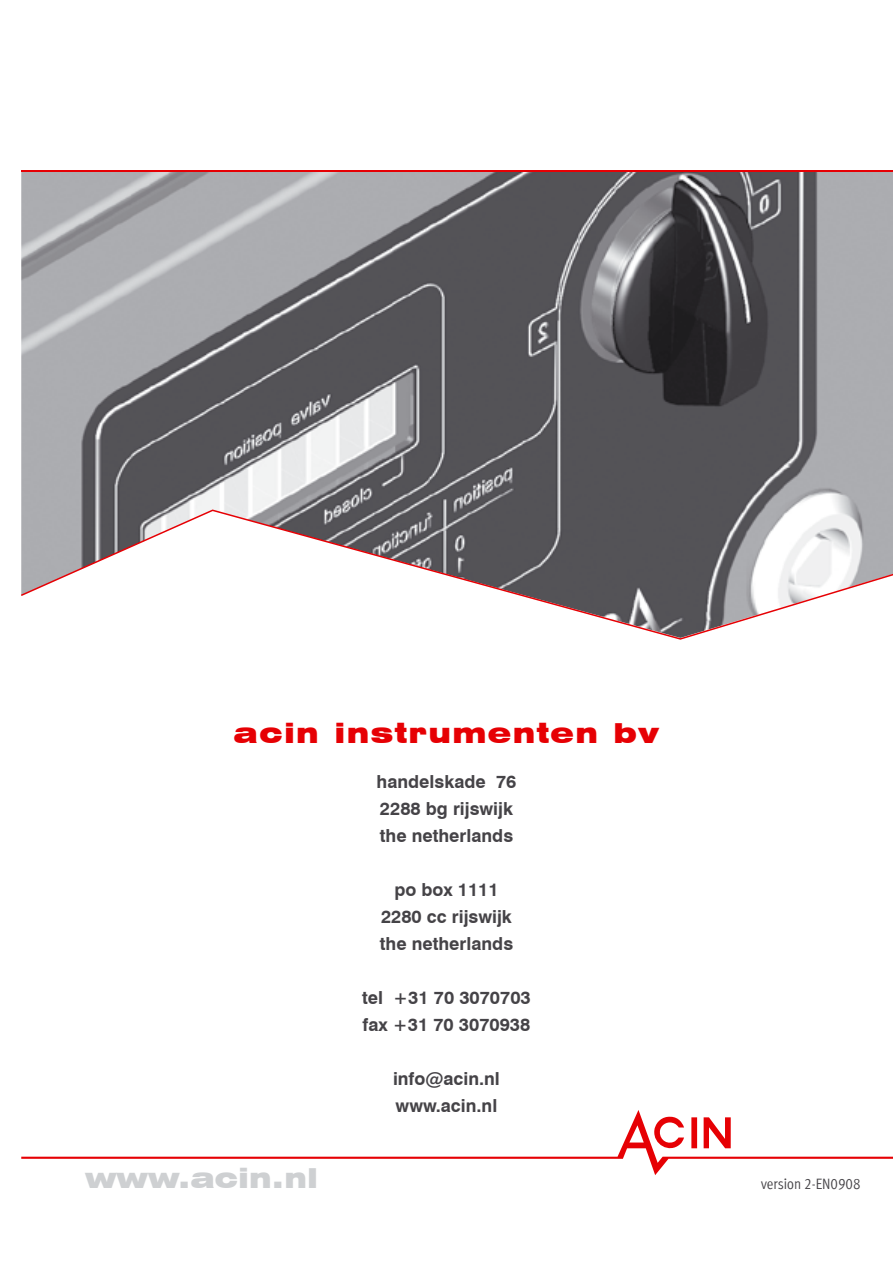
<style>
.page{position:relative;width:893px;height:1263px;background:#fff}
.page>*{position:absolute;margin:0;border:0;box-sizing:border-box;transform-origin:0 0}
.t1{font:900 expanded 27px "Swiss 721 BT";letter-spacing:.05em;color:#e60004}
.t2{font:900 expanded 27px "Swiss 721 BT";color:#ced0d2}
.t3{font:700 18px/27px "Swiss 721 BT";color:#454347}
.t4{font:15px "Meta Cond Normal LF";color:#454347}
</style>
<div class="page">
<svg style="left:21px;top:1110px;width:872px;height:65px"></svg>
<img style="left:21px;top:172px;width:872px;height:337px">
<hr style="left:21px;top:170px;width:872px;height:2px;background:#e60004">
<svg style="left:21px;top:509px;width:872px;height:131px"></svg>
<h1 class="t1" style="left:234px;top:717px;width:427px">acin instrumenten bv</h1>
<p class="t3" style="left:377px;top:767px;width:141px">handelskade 76<br>2288 bg rijswijk the netherlands</p>
<p class="t3" style="left:380px;top:875px;width:135px;text-align:center">po box 1111<br>2280 cc rijswijk the netherlands</p>
<p class="t3" style="left:362px;top:983px;width:170px">tel +31 70 3070703 fax +31 70 3070938</p>
<h1 class="t2" style="left:85px;top:1162px;width:235px">www.acin.nl</h1>
<p class="t3" style="left:393px;top:1064px;width:108px">info@acin.nl www.acin.nl</p>
<p class="t4" style="left:761px;top:1175px;width:101px">version 2-EN0908</p>
</div>
